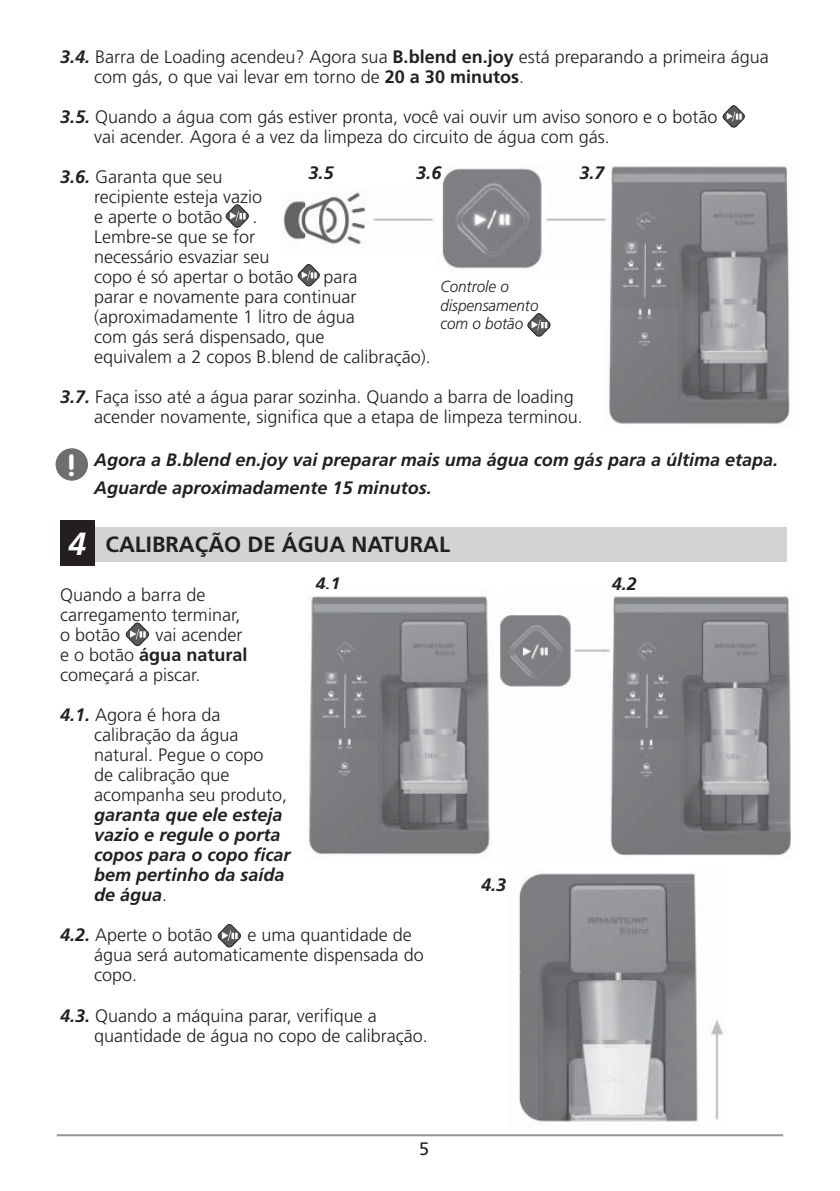
<style>
.page{position:relative;width:840px;height:1191px;background:#fff}
.page>*{position:absolute;margin:0;border:0;box-sizing:border-box;transform-origin:0 0}
.t1{font:italic 700 32px "Frutiger";color:#fff}
.t2{font:700 30px "VAG Rounded";color:#fff}
.t3{font:700 22px "Frutiger";color:#231f20}
.t4{font:300 18px/20px "Frutiger";color:#231f20}
.t5{font:italic 700 18px/20px "Frutiger";color:#231f20}
.t6{font:18px "Frutiger";color:#231f20}
.t7{font:italic 300 16px/18.2px "Frutiger";color:#231f20;scale:.95 1}
.s1{font-weight:700;font-style:italic}
.s2{font-weight:700}
.s3{font-weight:300;font-style:normal}
</style>
<div class="page">
<div style="left:92px;top:527px;width:694px;height:34px;background:#d1d3d4"></div>
<div style="left:60px;top:520px;width:34px;height:45px;background:#231f20"></div>
<img style="left:305px;top:596px;width:185px;height:259px">
<img style="left:499px;top:596px;width:292px;height:260px">
<img style="left:518px;top:873px;width:205px;height:249px">
<div style="left:56px;top:448px;width:32px;height:33px;background:#6d6e70;border-radius:50%"></div>
<img style="left:283px;top:166px;width:507px;height:258px">
<svg style="left:297px;top:263px;width:23px;height:24px"></svg>
<svg style="left:722px;top:105px;width:23px;height:23px"></svg>
<svg style="left:225px;top:204px;width:24px;height:24px"></svg>
<svg style="left:526px;top:312px;width:25px;height:25px"></svg>
<svg style="left:125px;top:622px;width:24px;height:25px"></svg>
<svg style="left:217px;top:924px;width:24px;height:24px"></svg>
<hr style="left:57px;top:1134px;width:725px;height:2px;background:#939598">
<p class="t4" style="left:94px;top:48px;width:675px;text-indent:-34px"><span class="s1">3.4.</span> Barra de Loading acendeu? Agora sua <span class="s2">B.blend en.joy</span> está preparando a primeira água com gás, o que vai levar em torno de <span class="s2">20 a 30 minutos</span>.</p>
<p class="t4" style="left:94px;top:108px;width:624px;text-indent:-34px"><span class="s1">3.5.</span> Quando a água com gás estiver pronta, você vai ouvir um aviso sonoro e o botão vai acender. Agora é a vez da limpeza do circuito de água com gás.</p>
<p class="t4" style="left:94px;top:168px;width:169px;text-indent:-34px"><span class="s1">3.6.</span> Garanta que seu recipiente esteja vazio e aperte o botão</p>
<p class="t5" style="left:308px;top:164px;width:27px">3.5</p>
<p class="t5" style="left:416px;top:164px;width:27px">3.6</p>
<p class="t5" style="left:579px;top:164px;width:27px">3.7</p>
<p class="t4" style="left:94px;top:208px;width:201px;text-indent:158px">.<br>Lembre-se que se for necessário esvaziar seu copo é só apertar o botão</p>
<p class="t4" style="left:94px;top:268px;width:338px;text-indent:229px">para<br>parar e novamente para continuar (aproximadamente 1 litro de água<br>com gás será dispensado, que<br>equivalem a 2 copos B.blend de calibração).</p>
<p class="t4" style="left:94px;top:388px;width:490px;text-indent:-34px"><span class="s1">3.7.</span> Faça isso até a água parar sozinha. Quando a barra de loading acender novamente, significa que a etapa de limpeza terminou.</p>
<p class="t7" style="left:440px;top:279px;width:105px">Controle o dispensamento com o botão</p>
<h2 class="t2" style="left:66px;top:453px;width:12px">!</h2>
<p class="t5" style="left:94px;top:446px;width:685px;line-height:28px">Agora a B.blend en.joy vai preparar mais uma água com gás para a última etapa.<br>Aguarde aproximadamente 15 minutos.</p>
<h1 class="t1" style="left:68px;top:531px;width:19px">4</h1>
<p class="t3" style="left:105px;top:536px;width:346px">CALIBRAÇÃO DE ÁGUA NATURAL</p>
<p class="t4" style="left:60px;top:586px;width:182px">Quando a barra de carregamento terminar, o botão</p>
<p class="t5" style="left:315px;top:575px;width:27px">4.1</p>
<p class="t5" style="left:611px;top:575px;width:27px">4.2</p>
<p class="t4" style="left:60px;top:626px;width:189px;text-indent:95px">vai acender e o botão <span class="s2">água natural </span>começará a piscar.</p>
<p class="t4" style="left:94px;top:706px;width:194px;text-indent:-34px"><span class="s1">4.1.</span> Agora é hora da calibração da água natural. Pegue o copo<br>de calibração que acompanha seu produto,</p>
<p class="t5" style="left:94px;top:806px;width:198px">garanta que ele esteja vazio e regule o porta copos para o copo ficar bem pertinho da saída de água<span class="s3">.</span></p>
<p class="t4" style="left:60px;top:926px;width:154px"><span class="s1">4.2.</span> Aperte o botão</p>
<p class="t5" style="left:481px;top:876px;width:27px">4.3</p>
<p class="t4" style="left:94px;top:926px;width:331px;text-indent:153px">e uma quantidade de água será automaticamente dispensada do copo.</p>
<p class="t4" style="left:94px;top:1006px;width:335px;text-indent:-34px"><span class="s1">4.3.</span> Quando a máquina parar, verifique a quantidade de água no copo de calibração.</p>
<p class="t6" style="left:419px;top:1141px;width:12px">5</p>
</div>
